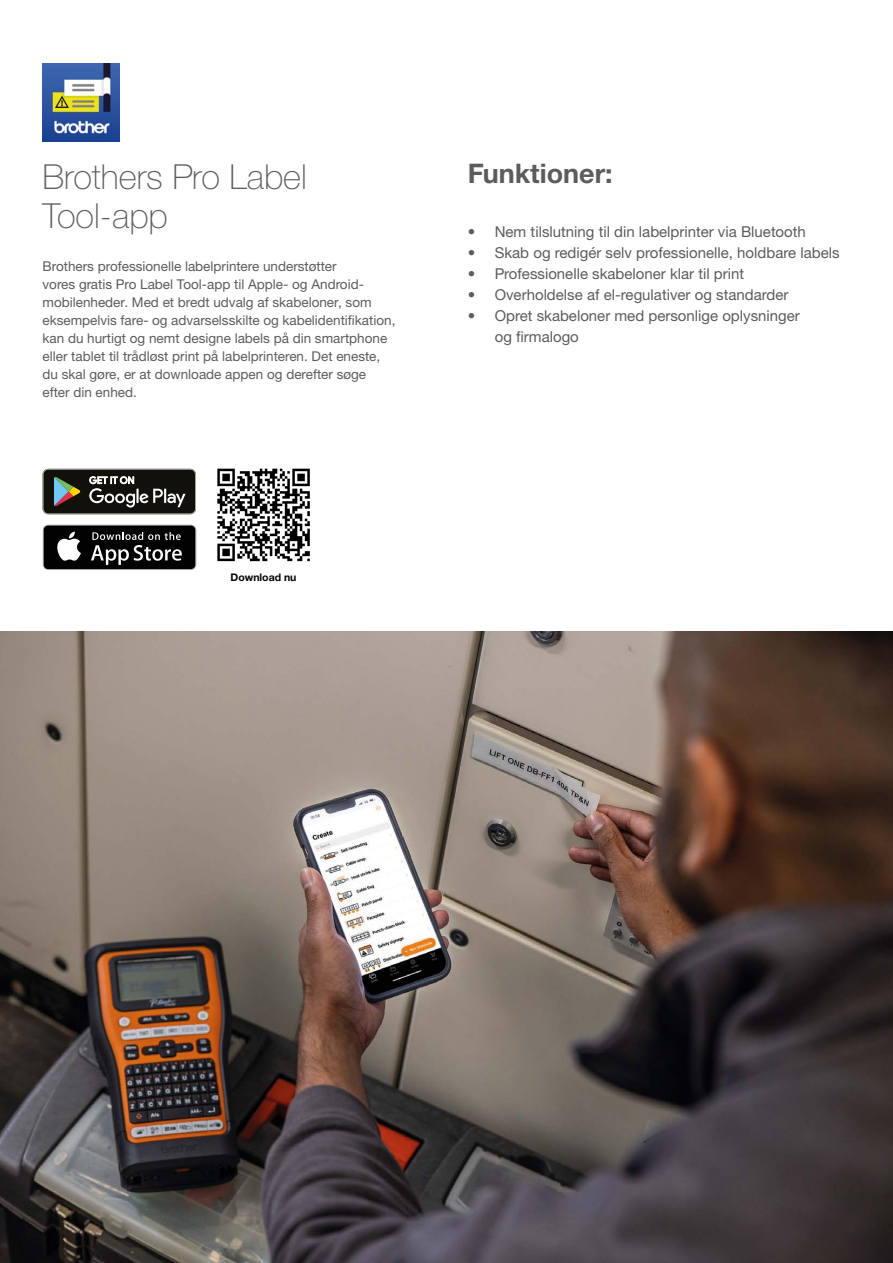
<style>
.page{position:relative;width:893px;height:1263px;background:#fff}
.page>*{position:absolute;margin:0;border:0;box-sizing:border-box;transform-origin:0 0}
.t1{font:100 34.5px/39px "Helvetica Neue LTW1 G";color:#5c5c5b}
.t2{font:700 27px "Helvetica Neue LTW1 G";color:#5c5c5b}
.t3{font:15px/21px "Helvetica Neue LTW1 G";color:#5c5c5b}
.t4{font:13.5px/18px "Helvetica Neue LTW1 G";color:#5c5c5b}
.t5{font:700 10.5px "Helvetica Neue LTW1 G";color:#020203}
</style>
<div class="page">
<img style="left:0;top:631px;width:893px;height:632px">
<img style="left:43px;top:64px;width:77px;height:77px">
<svg style="left:43px;top:524px;width:153px;height:46px"></svg>
<div style="left:44px;top:526px;width:151px;height:43px;background:#020203;border-radius:4px"></div>
<svg style="left:57px;top:532px;width:24px;height:29px"></svg>
<svg style="left:91px;top:532px;width:91px;height:33px"></svg>
<svg style="left:43px;top:469px;width:153px;height:45px;background:#3a3934"></svg>
<svg style="left:217px;top:469px;width:93px;height:92px"></svg>
<h1 class="t1" style="left:43px;top:157px;width:266px">Brothers Pro Label<br>Tool-app</h1>
<h2 class="t2" style="left:468px;top:157px;width:146px">Funktioner:</h2>
<p class="t3" style="left:468px;top:221px;width:340px">• Nem tilslutning til din labelprinter via Bluetooth</p>
<p class="t3" style="left:468px;top:242px;width:373px">• Skab og redigér selv professionelle, holdbare labels</p>
<p class="t3" style="left:468px;top:263px;width:278px">• Professionelle skabeloner klar til print</p>
<p class="t3" style="left:468px;top:284px;width:322px">• Overholdelse af el-regulativer og standarder</p>
<p class="t3" style="left:495px;top:305px;width:307px;text-indent:-27px">• Opret skabeloner med personlige oplysninger og firmalogo</p>
<p class="t4" style="left:43px;top:257px;width:354px">Brothers professionelle labelprintere understøtter<br>vores gratis Pro Label Tool-app til Apple- og Android&shy;mobilenheder. Med et bredt udvalg af skabeloner, som eksempelvis fare- og advarselsskilte og kabelidentifikation, kan du hurtigt og nemt designe labels på din smartphone eller tablet til trådløst print på labelprinteren. Det eneste, du skal gøre, er at downloade appen og derefter søge efter din enhed.</p>
<p class="t5" style="left:231px;top:570px;width:67px">Download nu</p>
</div>
